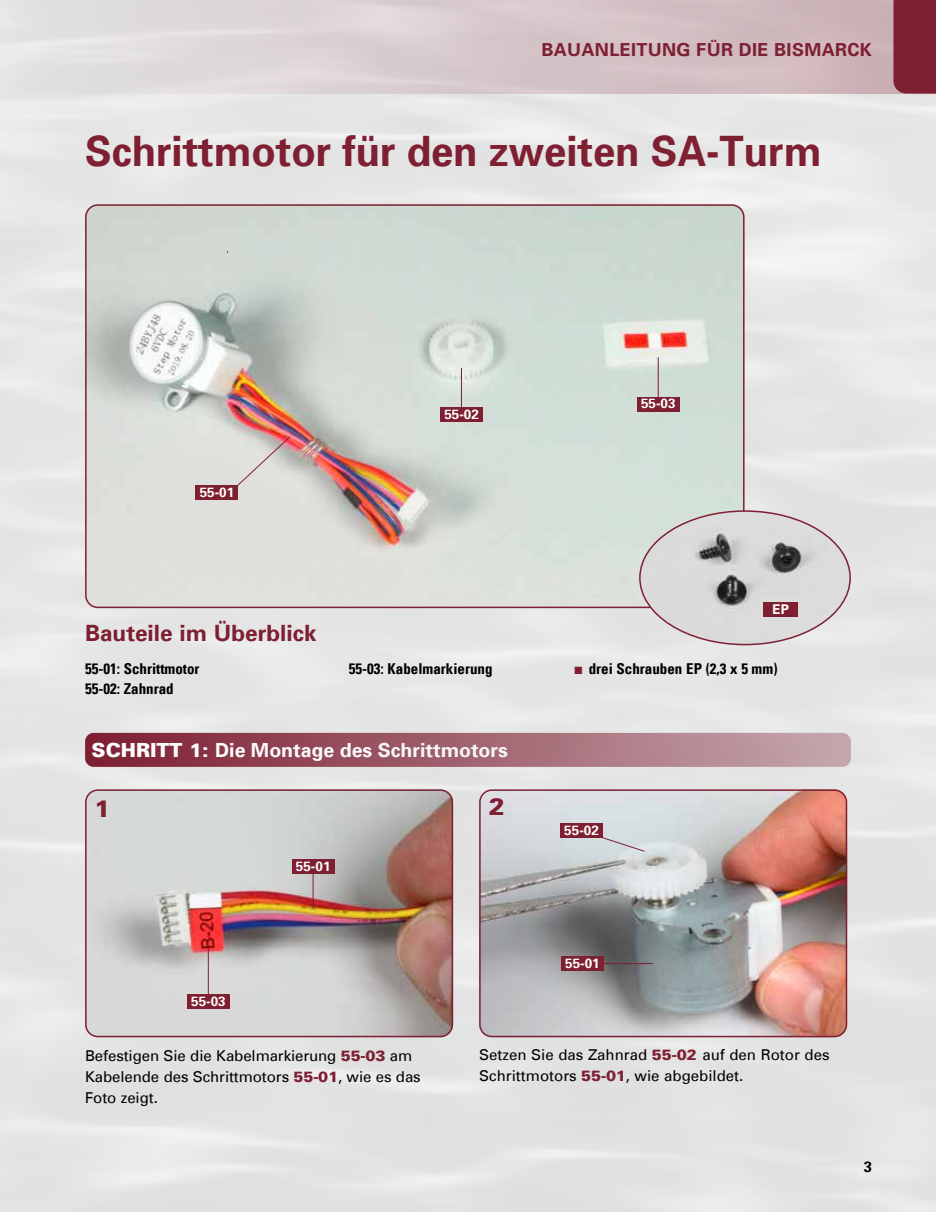
<style>
.page{position:relative;width:936px;height:1212px;background:#fff}
.page>*{position:absolute;margin:0;border:0;box-sizing:border-box;transform-origin:0 0}
.t1{font:700 42px "Univers";color:#7e1f32;scale:.95 1}
.t2{font:900 24px "Univers";color:#7e1f32}
.t3{font:700 22.5px "Univers";color:#7e1f32}
.t4{font:700 19.5px "Univers";color:#fff}
.t5{font:700 18px "Univers";letter-spacing:.02em;color:#7e1f32}
.t6{font:15px/21px "Univers";letter-spacing:-.005em;color:#000}
.t7{font:700 condensed 15px/19.5px "Univers";color:#000}
.t8{font:700 15px "Univers";color:#000}
.t9{font:700 13.5px "Univers";color:#fff}
.s1{font-weight:900}
.s2{color:#7e1f32}
.s3{font-weight:900;color:#7e1f32}
</style>
<div class="page">
<div style="left:0;top:94px;width:935px;height:1118px;background:#e5e5e5"></div>
<div style="left:0;top:0;width:935px;height:94px;background:linear-gradient(to right,#e5e6e6,#cbb0b5)"></div>
<img style="left:85px;top:204px;width:659px;height:404px">
<div style="left:85px;top:204px;width:659px;height:404px;border:2px solid #7e1f32;border-radius:12px"></div>
<div style="left:893px;top:0;width:42px;height:94px;background:#7e1f32"></div>
<div style="left:85px;top:733px;width:765px;height:34px;background:linear-gradient(to right,#7d1e31,#c5a8ae);border-radius:9px"></div>
<img style="left:85px;top:789px;width:368px;height:248px">
<div style="left:85px;top:789px;width:368px;height:248px;border:2px solid #7e1f32;border-radius:12px"></div>
<div style="left:440px;top:407px;width:43px;height:15px;background:#7e1f32"></div>
<hr style="left:461px;top:368px;width:1px;height:45px;background:#7e1f32">
<img style="left:479px;top:789px;width:368px;height:248px">
<div style="left:479px;top:789px;width:368px;height:248px;border:2px solid #7e1f32;border-radius:12px"></div>
<svg style="left:232px;top:436px;width:59px;height:55px;background:#d9d2ce"></svg>
<div style="left:196px;top:485px;width:42px;height:15px;background:#7e1f32"></div>
<div style="left:187px;top:994px;width:43px;height:15px;background:#7e1f32"></div>
<hr style="left:208px;top:947px;width:1px;height:53px;background:#7e1f32">
<img style="left:639px;top:511px;width:211px;height:133px">
<div style="left:763px;top:602px;width:34px;height:15px;background:#7e1f32"></div>
<div style="left:637px;top:396px;width:42px;height:15px;background:#7e1f32"></div>
<hr style="left:657px;top:357px;width:1px;height:46px;background:#7e1f32">
<hr style="left:313px;top:861px;width:1px;height:47px;background:#7e1f32">
<div style="left:292px;top:859px;width:42px;height:15px;background:#7e1f32"></div>
<svg style="left:599px;top:836px;width:46px;height:16px"></svg>
<div style="left:560px;top:823px;width:43px;height:15px;background:#7e1f32"></div>
<hr style="left:592px;top:963px;width:61px;height:1px;background:#7e1f32">
<div style="left:561px;top:956px;width:42px;height:15px;background:#7e1f32"></div>
<p class="t5" style="left:541px;top:41px;width:332px">BAUANLEITUNG FÜR DIE BISMARCK</p>
<h1 class="t1" style="left:85px;top:134px;width:776px">Schrittmotor für den zweiten SA-Turm</h1>
<p class="t9" style="left:200px;top:486px;width:36px">55-01</p>
<p class="t9" style="left:444px;top:408px;width:36px">55-02</p>
<h3 class="t3" style="left:85px;top:624px;width:233px">Bauteile im Überblick</h3>
<p class="t7" style="left:85px;top:660px;width:116px">55-01: Schrittmotor<br>55-02: Zahnrad</p>
<p class="t7" style="left:349px;top:660px;width:145px">55-03: Kabelmarkierung</p>
<h3 class="t4" style="left:92px;top:742px;width:418px"><span class="s1">SCHRITT 1:</span> Die Montage des Schrittmotors</h3>
<h2 class="t2" style="left:94px;top:797px;width:18px">1</h2>
<p class="t9" style="left:191px;top:995px;width:36px">55-03</p>
<p class="t9" style="left:296px;top:860px;width:36px">55-01</p>
<h2 class="t2" style="left:489px;top:796px;width:18px">2</h2>
<p class="t9" style="left:641px;top:398px;width:36px">55-03</p>
<p class="t9" style="left:772px;top:603px;width:18px">EP</p>
<p class="t7" style="left:574px;top:660px;width:205px"><span class="s2">■</span> drei Schrauben EP (2,3 x 5 mm)</p>
<p class="t9" style="left:564px;top:824px;width:36px">55-02</p>
<p class="t9" style="left:565px;top:957px;width:36px">55-01</p>
<p class="t6" style="left:85px;top:1046px;width:337px">Befestigen Sie die Kabelmarkierung <span class="s3">55-03</span> am<br>Kabelende des Schrittmotors <span class="s3">55-01</span>, wie es das<br>Foto zeigt.</p>
<p class="t6" style="left:479px;top:1045px;width:352px">Setzen Sie das Zahnrad <span class="s3">55-02</span> auf den Rotor des<br>Schrittmotors <span class="s3">55-01</span>, wie abgebildet.</p>
<p class="t8" style="left:863px;top:1160px;width:10px">3</p>
</div>
